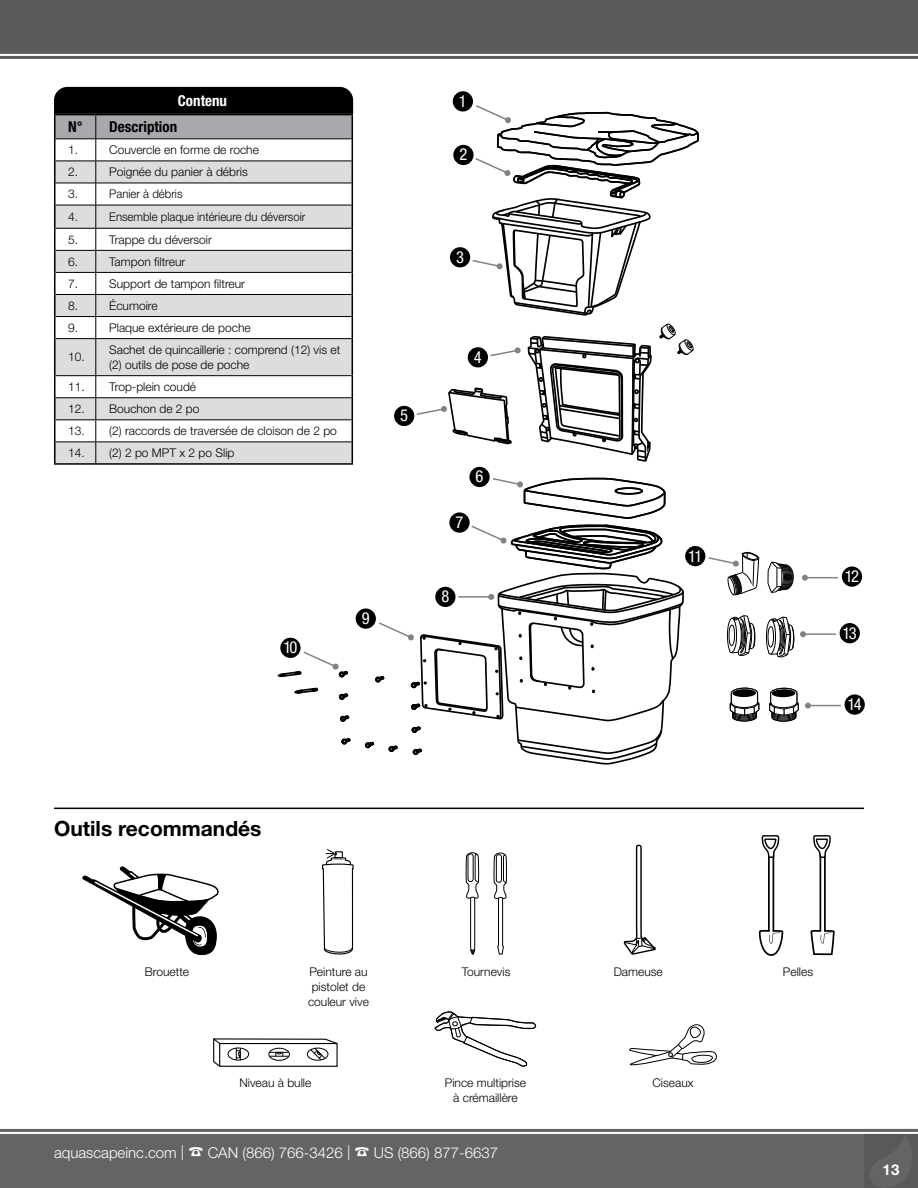
<style>
.page{position:relative;width:918px;height:1188px;background:#fff}
.page>*{position:absolute;margin:0;border:0;box-sizing:border-box;transform-origin:0 0}
.t1{font:700 21px "Helvetica Neue LT Std";color:#000}
.t2{font:condensed 16.5px "Helvetica Neue LT Std";letter-spacing:-.1em;color:#fff}
.t3{font:300 15px "Helvetica Neue LT Std";color:#fff}
.t4{font:700 condensed 15px "Helvetica Neue LT Std";color:#000}
.t5{font:700 condensed 15px "Helvetica Neue LT Std";color:#fff}
.t6{font:700 15px "Helvetica Neue LT Std";color:#fff}
.t7{font:300 12px/15px "Helvetica Neue LT Std";color:#000;text-align:center}
.t8{font:300 12px "Helvetica Neue LT Std";color:#000;scale:.95 1}
</style>
<div class="page">
<div style="left:0;top:1134px;width:918px;height:54px;background:#636466"></div>
<div style="left:0;top:0;width:918px;height:54px;background:#58595b"></div>
<div style="left:0;top:1129px;width:918px;height:6px;background:#f8f8f9"></div>
<hr style="left:0;top:1129px;width:918px;height:3px;background:#636466">
<hr style="left:0;top:1134px;width:918px;height:1px;background:#636466">
<div style="left:864px;top:1134px;width:54px;height:54px;background:#58595b"></div>
<svg style="left:870px;top:1136px;width:42px;height:51px"></svg>
<div style="left:0;top:53px;width:918px;height:6px;background:#f8f8f8"></div>
<hr style="left:0;top:53px;width:918px;height:1px;background:#58595b">
<hr style="left:0;top:56px;width:918px;height:3px;background:#58595b">
<svg style="left:341px;top:738px;width:10px;height:7px"></svg>
<svg style="left:340px;top:715px;width:10px;height:7px"></svg>
<svg style="left:339px;top:693px;width:10px;height:7px"></svg>
<svg style="left:527px;top:335px;width:125px;height:127px"></svg>
<svg style="left:727px;top:615px;width:29px;height:41px"></svg>
<svg style="left:767px;top:561px;width:27px;height:32px"></svg>
<svg style="left:294px;top:687px;width:25px;height:7px"></svg>
<svg style="left:659px;top:323px;width:35px;height:33px"></svg>
<svg style="left:729px;top:687px;width:31px;height:35px"></svg>
<div style="left:453px;top:91px;width:20px;height:21px;background:#000;border-radius:50%"></div>
<div style="left:453px;top:145px;width:21px;height:20px;background:#000;border-radius:50%"></div>
<svg style="left:471px;top:104px;width:228px;height:212px"></svg>
<div style="left:450px;top:247px;width:20px;height:20px;background:#000;border-radius:50%"></div>
<svg style="left:490px;top:349px;width:26px;height:8px"></svg>
<div style="left:515px;top:347px;width:6px;height:7px;background:#808285;border-radius:50%"></div>
<div style="left:468px;top:347px;width:20px;height:20px;background:#000;border-radius:50%"></div>
<svg style="left:416px;top:387px;width:96px;height:58px"></svg>
<div style="left:394px;top:406px;width:20px;height:20px;background:#000;border-radius:50%"></div>
<div style="left:469px;top:467px;width:21px;height:20px;background:#000;border-radius:50%"></div>
<hr style="left:803px;top:633px;width:33px;height:2px;background:#808285">
<svg style="left:766px;top:616px;width:40px;height:42px"></svg>
<div style="left:840px;top:623px;width:20px;height:20px;background:#000;border-radius:50%"></div>
<hr style="left:805px;top:577px;width:33px;height:1px;background:#808285">
<svg style="left:802px;top:575px;width:6px;height:6px"></svg>
<div style="left:842px;top:566px;width:20px;height:21px;background:#000;border-radius:50%"></div>
<svg style="left:365px;top:477px;width:319px;height:288px"></svg>
<div style="left:356px;top:608px;width:20px;height:21px;background:#000;border-radius:50%"></div>
<svg style="left:277px;top:651px;width:72px;height:27px"></svg>
<div style="left:280px;top:638px;width:21px;height:20px;background:#000;border-radius:50%"></div>
<hr style="left:808px;top:705px;width:33px;height:1px;background:#808285">
<svg style="left:769px;top:687px;width:42px;height:35px"></svg>
<div style="left:845px;top:694px;width:20px;height:21px;background:#000;border-radius:50%"></div>
<div style="left:685px;top:546px;width:20px;height:20px;background:#000;border-radius:50%"></div>
<svg style="left:708px;top:551px;width:52px;height:45px"></svg>
<hr style="left:54px;top:808px;width:810px;height:1px;background:#000">
<svg style="left:82px;top:866px;width:137px;height:90px"></svg>
<svg style="left:213px;top:1038px;width:125px;height:29px"></svg>
<svg style="left:322px;top:849px;width:32px;height:106px"></svg>
<svg style="left:435px;top:1012px;width:101px;height:55px"></svg>
<svg style="left:629px;top:1024px;width:88px;height:42px"></svg>
<svg style="left:623px;top:845px;width:33px;height:110px"></svg>
<svg style="left:759px;top:835px;width:25px;height:121px"></svg>
<svg style="left:811px;top:835px;width:24px;height:121px"></svg>
<svg style="left:465px;top:852px;width:14px;height:103px"></svg>
<svg style="left:493px;top:852px;width:14px;height:103px"></svg>
<svg style="left:56px;top:339px;width:296px;height:124px;fill:#dcddde"></svg>
<hr style="left:56px;top:375px;width:39px;height:1px;background:#000">
<hr style="left:96px;top:375px;width:256px;height:1px;background:#000">
<hr style="left:56px;top:397px;width:39px;height:1px;background:#000">
<hr style="left:96px;top:397px;width:256px;height:1px;background:#000">
<hr style="left:56px;top:419px;width:39px;height:1px;background:#000">
<hr style="left:96px;top:419px;width:256px;height:1px;background:#000">
<hr style="left:56px;top:442px;width:39px;height:1px;background:#000">
<hr style="left:96px;top:442px;width:256px;height:1px;background:#000">
<hr style="left:54px;top:463px;width:42px;height:2px;background:#000">
<hr style="left:96px;top:463px;width:257px;height:2px;background:#000">
<hr style="left:54px;top:339px;width:2px;height:37px;background:#000">
<hr style="left:352px;top:339px;width:1px;height:37px;background:#000">
<hr style="left:54px;top:376px;width:2px;height:22px;background:#000">
<hr style="left:54px;top:398px;width:2px;height:22px;background:#000">
<hr style="left:54px;top:420px;width:2px;height:22px;background:#000">
<hr style="left:54px;top:442px;width:2px;height:21px;background:#000">
<svg style="left:352px;top:376px;width:1px;height:87px"></svg>
<hr style="left:95px;top:339px;width:1px;height:37px;background:#000">
<svg style="left:95px;top:376px;width:1px;height:87px"></svg>
<svg style="left:54px;top:87px;width:299px;height:252px"></svg>
<p class="t5" style="left:178px;top:91px;width:51px">Contenu</p>
<p class="t4" style="left:68px;top:118px;width:16px">N°</p>
<p class="t4" style="left:109px;top:118px;width:69px">Description</p>
<p class="t7" style="left:68px;top:142px;width:12px">1.</p>
<p class="t7" style="left:109px;top:142px;width:151px">Couvercle en forme de roche</p>
<p class="t7" style="left:68px;top:164px;width:12px">2.</p>
<p class="t7" style="left:109px;top:164px;width:140px">Poignée du panier à débris</p>
<p class="t7" style="left:68px;top:186px;width:12px">3.</p>
<p class="t8" style="left:109px;top:187px;width:79px">Panier à débris</p>
<p class="t7" style="left:68px;top:209px;width:12px">4.</p>
<p class="t8" style="left:109px;top:209px;width:208px">Ensemble plaque intérieure du déversoir</p>
<p class="t7" style="left:68px;top:232px;width:12px">5.</p>
<p class="t7" style="left:109px;top:232px;width:104px">Trappe du déversoir</p>
<p class="t7" style="left:68px;top:254px;width:12px">6.</p>
<p class="t7" style="left:109px;top:254px;width:78px">Tampon filtreur</p>
<p class="t7" style="left:68px;top:276px;width:12px">7.</p>
<p class="t7" style="left:109px;top:276px;width:137px">Support de tampon filtreur</p>
<p class="t7" style="left:68px;top:298px;width:12px">8.</p>
<p class="t7" style="left:109px;top:298px;width:50px">Écumoire</p>
<p class="t7" style="left:68px;top:320px;width:12px">9.</p>
<p class="t7" style="left:109px;top:320px;width:143px">Plaque extérieure de poche</p>
<p class="t7" style="left:68px;top:349px;width:18px">10.</p>
<p class="t7" style="left:109px;top:342px;width:232px;text-align:left">Sachet de quincaillerie : comprend (12) vis et (2) outils de pose de poche</p>
<p class="t7" style="left:68px;top:379px;width:129px">11. Trop-plein coudé</p>
<p class="t7" style="left:68px;top:401px;width:133px">12. Bouchon de 2 po</p>
<p class="t7" style="left:68px;top:423px;width:270px">13. (2) raccords de traversée de cloison de 2 po</p>
<p class="t7" style="left:68px;top:445px;width:168px">14. (2) 2 po MPT x 2 po Slip</p>
<h2 class="t2" style="left:400px;top:406px;width:9px">5</h2>
<h2 class="t2" style="left:283px;top:638px;width:16px">10</h2>
<h2 class="t2" style="left:362px;top:609px;width:9px">9</h2>
<h2 class="t2" style="left:459px;top:91px;width:9px">1</h2>
<h2 class="t2" style="left:459px;top:145px;width:9px">2</h2>
<h2 class="t2" style="left:456px;top:247px;width:9px">3</h2>
<h2 class="t2" style="left:474px;top:347px;width:9px">4</h2>
<h2 class="t2" style="left:476px;top:467px;width:9px">6</h2>
<h2 class="t2" style="left:456px;top:513px;width:9px">7</h2>
<h2 class="t2" style="left:441px;top:587px;width:9px">8</h2>
<h1 class="t1" style="left:54px;top:816px;width:209px">Outils recommandés</h1>
<h2 class="t2" style="left:688px;top:546px;width:16px">11</h2>
<h2 class="t2" style="left:845px;top:567px;width:16px">12</h2>
<h2 class="t2" style="left:843px;top:623px;width:16px">13</h2>
<h2 class="t2" style="left:848px;top:695px;width:16px">14</h2>
<p class="t7" style="left:145px;top:964px;width:46px">Brouette</p>
<p class="t7" style="left:308px;top:964px;width:62px">Peinture au pistolet de couleur vive</p>
<p class="t7" style="left:462px;top:964px;width:50px">Tournevis</p>
<p class="t7" style="left:614px;top:964px;width:51px">Dameuse</p>
<p class="t7" style="left:783px;top:964px;width:32px">Pelles</p>
<p class="t7" style="left:239px;top:1075px;width:74px">Niveau à bulle</p>
<p class="t7" style="left:445px;top:1076px;width:83px;line-height:14.5px">Pince multiprise à crémaillère</p>
<p class="t7" style="left:653px;top:1075px;width:43px">Ciseaux</p>
<p class="t3" style="left:54px;top:1143px;width:446px">aquascapeinc.com | ☎ CAN (866) 766-3426 | ☎ US (866) 877-6637</p>
<p class="t6" style="left:883px;top:1160px;width:18px">13</p>
</div>
